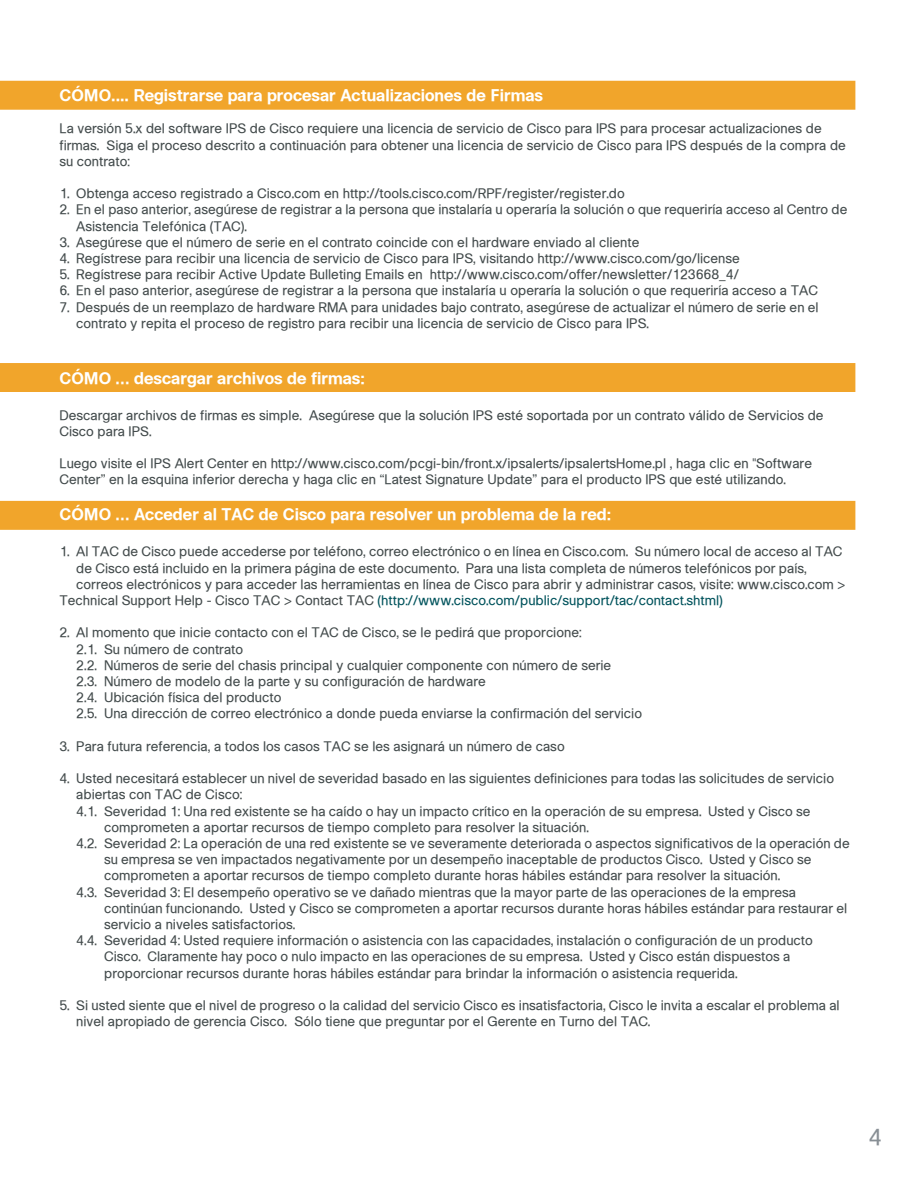
<style>
.page{position:relative;width:918px;height:1188px;background:#fff}
.page>*{position:absolute;margin:0;border:0;box-sizing:border-box;transform-origin:0 0}
.t1{font:22.5px "Ciscoregular";color:#888f95}
.t2{font:16.5px "Ciscobold";color:#fff}
.t3{font:13.5px/16.2px "Ciscoregular";color:#434b4c}
.t4{font:13.5px "Ciscoregular";color:#00535c}
.s1{color:#434b4c}
</style>
<div class="page">
<div style="left:0;top:81px;width:855px;height:29px;background:#f1a52b"></div>
<div style="left:0;top:363px;width:855px;height:29px;background:#f1a52b"></div>
<div style="left:0;top:501px;width:855px;height:29px;background:#f1a52b"></div>
<p class="t2" style="left:59px;top:85px;width:485px">CÓMO.... Registrarse para procesar Actualizaciones de Firmas</p>
<p class="t3" style="left:59px;top:120px;width:788px">La versión 5.x del software IPS de Cisco requiere una licencia de servicio de Cisco para IPS para procesar actualizaciones de firmas. Siga el proceso descrito a continuación para obtener una licencia de servicio de Cisco para IPS después de la compra de su contrato:</p>
<p class="t3" style="left:59px;top:185px;width:567px">1. Obtenga acceso registrado a Cisco.com en http://tools.cisco.com/RPF/register/register.do</p>
<p class="t3" style="left:76px;top:201px;width:773px;text-indent:-17px">2. En el paso anterior, asegúrese de registrar a la persona que instalaría u operaría la solución o que requeriría acceso al Centro de<br>Asistencia Telefónica (TAC).</p>
<p class="t3" style="left:59px;top:234px;width:582px">3. Asegúrese que el número de serie en el contrato coincide con el hardware enviado al cliente</p>
<p class="t3" style="left:59px;top:250px;width:682px">4. Regístrese para recibir una licencia de servicio de Cisco para IPS, visitando http://www.cisco.com/go/license</p>
<p class="t3" style="left:59px;top:266px;width:681px">5. Regístrese para recibir Active Update Bulleting Emails en http://www.cisco.com/offer/newsletter/123668_4/</p>
<p class="t3" style="left:59px;top:282px;width:760px">6. En el paso anterior, asegúrese de registrar a la persona que instalaría u operaría la solución o que requeriría acceso a TAC</p>
<p class="t3" style="left:76px;top:299px;width:744px;text-indent:-17px">7. Después de un reemplazo de hardware RMA para unidades bajo contrato, asegúrese de actualizar el número de serie en el contrato y repita el proceso de registro para recibir una licencia de servicio de Cisco para IPS.</p>
<p class="t2" style="left:59px;top:368px;width:307px">CÓMO … descargar archivos de firmas:</p>
<p class="t3" style="left:59px;top:407px;width:766px">Descargar archivos de firmas es simple. Asegúrese que la solución IPS esté soportada por un contrato válido de Servicios de<br>Cisco para IPS.</p>
<p class="t3" style="left:59px;top:455px;width:754px">Luego visite el IPS Alert Center en http://www.cisco.com/pcgi-bin/front.x/ipsalerts/ipsalertsHome.pl , haga clic en "Software<br>Center” en la esquina inferior derecha y haga clic en “Latest Signature Update” para el producto IPS que esté utilizando.</p>
<p class="t2" style="left:59px;top:504px;width:553px">CÓMO … Acceder al TAC de Cisco para resolver un problema de la red:</p>
<p class="t3" style="left:59px;top:543px;width:785px">1. Al TAC de Cisco puede accederse por teléfono, correo electrónico o en línea en Cisco.com. Su número local de acceso al TAC</p>
<p class="t3" style="left:76px;top:560px;width:732px">de Cisco está incluido en la primera página de este documento. Para una lista completa de números telefónicos por país,</p>
<p class="t3" style="left:76px;top:576px;width:771px">correos electrónicos y para acceder las herramientas en línea de Cisco para abrir y administrar casos, visite: www.cisco.com &gt;</p>
<p class="t4" style="left:59px;top:592px;width:665px"><span class="s1">Technical Support Help - Cisco TAC &gt; Contact TAC</span> (http://www.cisco.com/public/support/tac/contact.shtml)</p>
<p class="t3" style="left:76px;top:624px;width:567px;text-indent:-17px">2. Al momento que inicie contacto con el TAC de Cisco, se le pedirá que proporcione:<br>2.1. Su número de contrato<br>2.2. Números de serie del chasis principal y cualquier componente con número de serie<br>2.3. Número de modelo de la parte y su configuración de hardware<br>2.4. Ubicación física del producto<br>2.5. Una dirección de correo electrónico a donde pueda enviarse la confirmación del servicio</p>
<p class="t3" style="left:59px;top:738px;width:507px">3. Para futura referencia, a todos los casos TAC se les asignará un número de caso</p>
<p class="t3" style="left:59px;top:770px;width:776px">4. Usted necesitará establecer un nivel de severidad basado en las siguientes definiciones para todas las solicitudes de servicio</p>
<p class="t3" style="left:76px;top:786px;width:167px">abiertas con TAC de Cisco:</p>
<p class="t3" style="left:76px;top:803px;width:736px">4.1. Severidad 1: Una red existente se ha caído o hay un impacto crítico en la operación de su empresa. Usted y Cisco se</p>
<p class="t3" style="left:104px;top:819px;width:486px">comprometen a aportar recursos de tiempo completo para resolver la situación.</p>
<p class="t3" style="left:76px;top:835px;width:775px">4.2. Severidad 2: La operación de una red existente se ve severamente deteriorada o aspectos significativos de la operación de</p>
<p class="t3" style="left:104px;top:851px;width:709px">su empresa se ven impactados negativamente por un desempeño inaceptable de productos Cisco. Usted y Cisco se</p>
<p class="t3" style="left:104px;top:867px;width:678px">comprometen a aportar recursos de tiempo completo durante horas hábiles estándar para resolver la situación.</p>
<p class="t3" style="left:76px;top:884px;width:721px">4.3. Severidad 3: El desempeño operativo se ve dañado mientras que la mayor parte de las operaciones de la empresa</p>
<p class="t3" style="left:104px;top:900px;width:745px">continúan funcionando. Usted y Cisco se comprometen a aportar recursos durante horas hábiles estándar para restaurar el</p>
<p class="t3" style="left:104px;top:916px;width:193px">servicio a niveles satisfactorios.</p>
<p class="t3" style="left:76px;top:932px;width:738px">4.4. Severidad 4: Usted requiere información o asistencia con las capacidades, instalación o configuración de un producto</p>
<p class="t3" style="left:104px;top:948px;width:688px">Cisco. Claramente hay poco o nulo impacto en las operaciones de su empresa. Usted y Cisco están dispuestos a</p>
<p class="t3" style="left:104px;top:965px;width:635px">proporcionar recursos durante horas hábiles estándar para brindar la información o asistencia requerida.</p>
<p class="t3" style="left:76px;top:997px;width:765px;text-indent:-17px">5. Si usted siente que el nivel de progreso o la calidad del servicio Cisco es insatisfactoria, Cisco le invita a escalar el problema al nivel apropiado de gerencia Cisco. Sólo tiene que preguntar por el Gerente en Turno del TAC.</p>
<h1 class="t1" style="left:868px;top:1124px;width:15px">4</h1>
</div>
